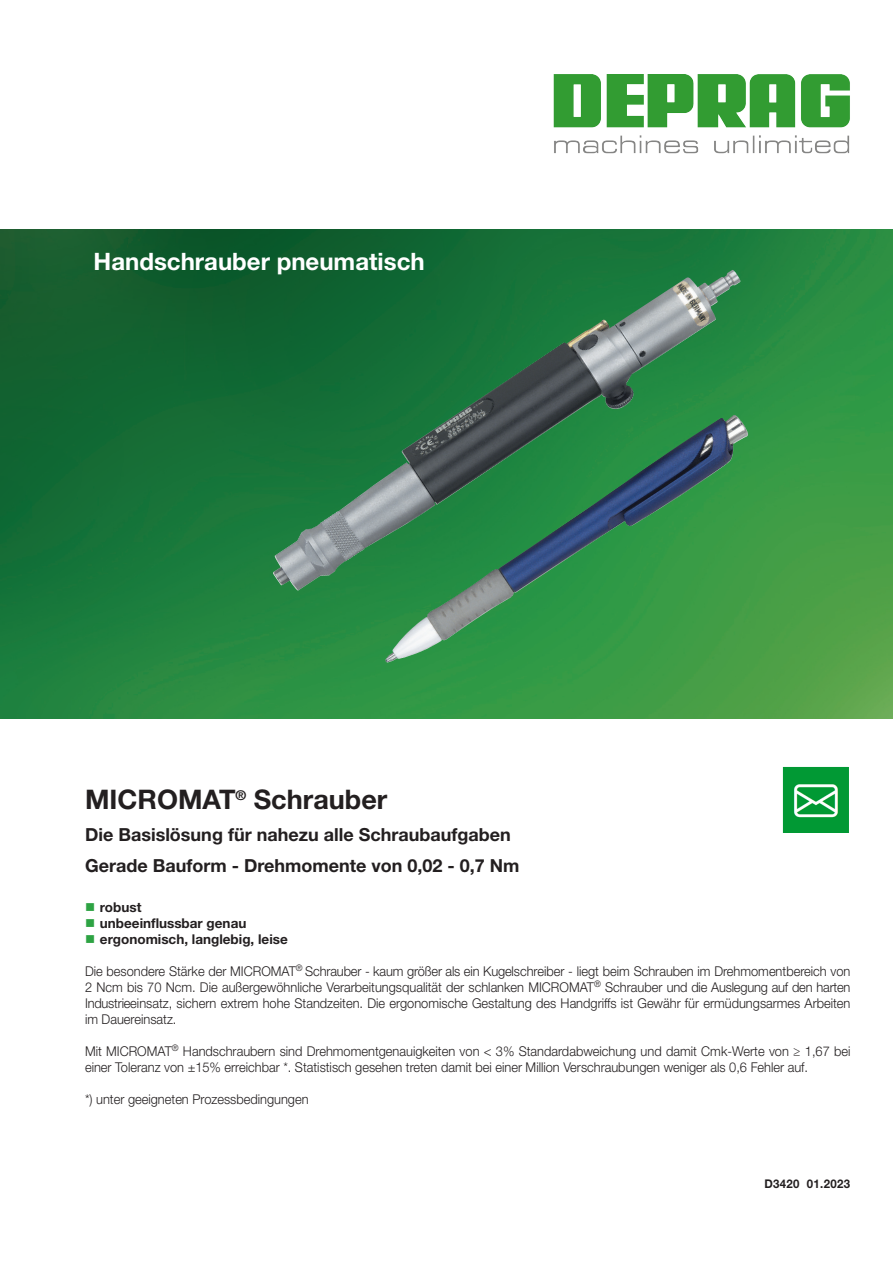
<style>
.page{position:relative;width:893px;height:1263px;background:#fff}
.page>*{position:absolute;margin:0;border:0;box-sizing:border-box;transform-origin:0 0}
.ÜS_18_Pkt{font:700 27px "Helvetica Neue LT Std";color:#231f20}
.ÜS_16_Pkt{font:700 24px "Helvetica Neue LT Std";color:#fff}
.ÜS_18_Pkt-2{font:700 18px "Helvetica Neue LT Std";color:#231f20}
.ÜS_12_Pkt_hf{font:700 18px "Helvetica Neue LT Std";color:#231f20}
.Normal_9_Pkt{font:300 13.5px/15.9px "Helvetica Neue LT Std";color:#231f20;text-align:justify;scale:.95 1}
.t1{font:700 13.5px "Helvetica Neue LT Std";color:#231f20}
.Tabelle_8_Pkt_hf{font:700 12px "Helvetica Neue LT Std";letter-spacing:.03em;color:#231f20;scale:.95 1}
.s1{color:#2da343}
</style>
<div class="page">
<img style="left:553px;top:74px;width:297px;height:80px">
<img style="left:784px;top:768px;width:63px;height:63px">
<div style="left:781px;top:765px;width:69px;height:69px;border:2px solid #fff"></div>
<img style="left:0;top:230px;width:893px;height:489px">
<img style="left:273px;top:270px;width:469px;height:393px">
<p class="ÜS_16_Pkt" style="left:94px;top:247px;width:333px">Handschrauber pneumatisch</p>
<p class="ÜS_18_Pkt" style="left:85px;top:782px;width:304px">MICROMAT<sup>®</sup> Schrauber</p>
<p class="ÜS_18_Pkt-2" style="left:85px;top:823px;width:427px">Die Basislösung für nahezu alle Schraubaufgaben</p>
<p class="ÜS_12_Pkt_hf" style="left:85px;top:855px;width:436px">Gerade Bauform - Drehmomente von 0,02 - 0,7 Nm</p>
<p class="t1" style="left:85px;top:899px;width:58px"><span class="s1">■</span> robust</p>
<p class="t1" style="left:85px;top:915px;width:163px"><span class="s1">■</span> unbeeinflussbar genau</p>
<p class="t1" style="left:85px;top:931px;width:204px"><span class="s1">■</span> ergonomisch, langlebig, leise</p>
<p class="Normal_9_Pkt" style="left:85px;top:963px;width:807px">Die besondere Stärke der MICROMAT<sup>®</sup> Schrauber - kaum größer als ein Kugelschreiber - liegt beim Schrauben im Drehmomentbereich von 2 Ncm bis 70 Ncm. Die außergewöhnliche Verarbeitungsqualität der schlanken MICROMAT<sup>®</sup> Schrauber und die Auslegung auf den harten Industrieeinsatz, sichern extrem hohe Standzeiten. Die ergonomische Gestaltung des Handgriffs ist Gewähr für ermüdungsarmes Arbeiten im Dauereinsatz.</p>
<p class="Normal_9_Pkt" style="left:85px;top:1043px;width:807px">Mit MICROMAT<sup>®</sup> Handschraubern sind Drehmomentgenauigkeiten von &lt; 3% Standardabweichung und damit Cmk-Werte von ≥ 1,67 bei einer Toleranz von ±15% erreichbar *. Statistisch gesehen treten damit bei einer Million Verschraubungen weniger als 0,6 Fehler auf.</p>
<p class="Normal_9_Pkt" style="left:85px;top:1090px;width:237px">*) unter geeigneten Prozessbedingungen</p>
<p class="Tabelle_8_Pkt_hf" style="left:764px;top:1177px;width:92px">D3420 01.2023</p>
</div>
